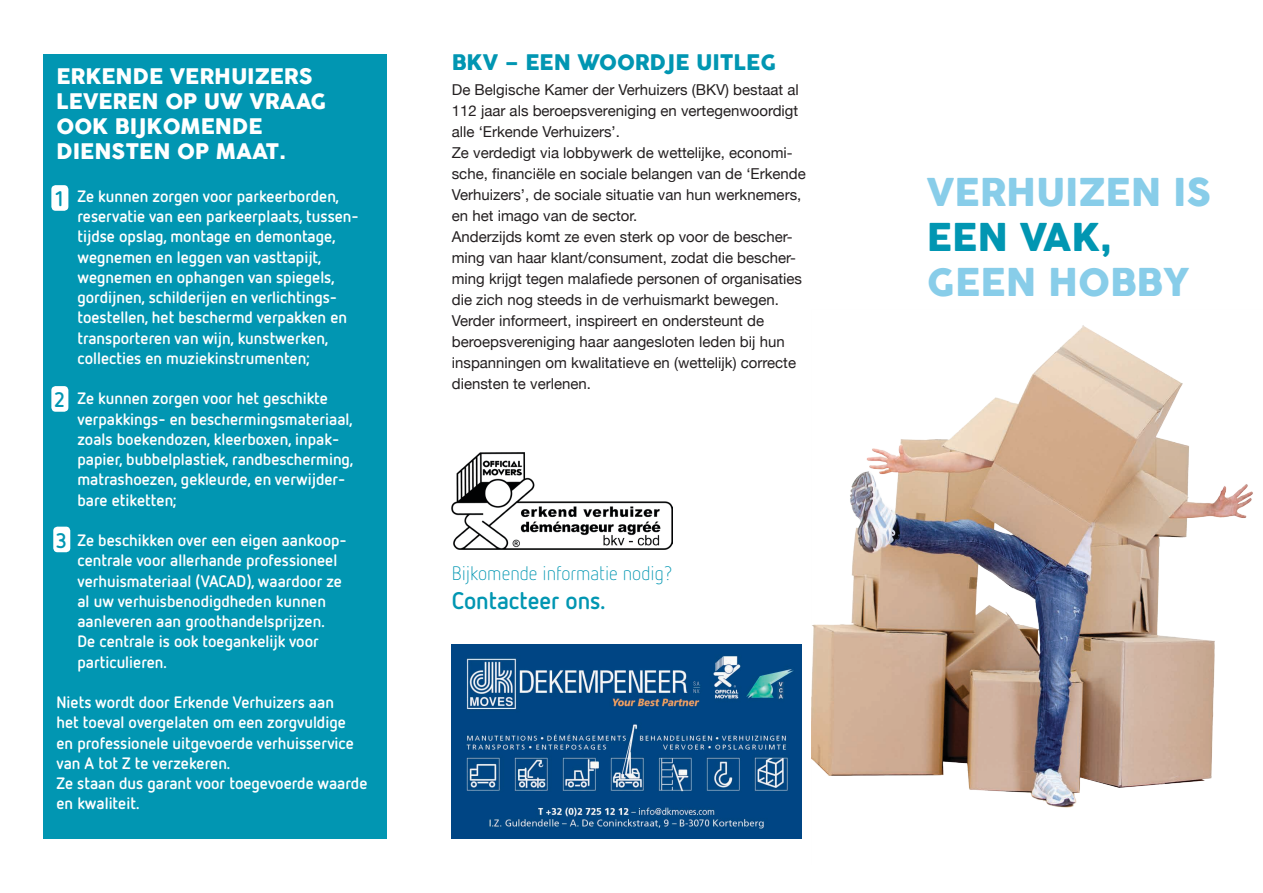
<style>
.page{position:relative;width:1263px;height:893px;background:#fff}
.page>*{position:absolute;margin:0;border:0;box-sizing:border-box;transform-origin:0 0}
.t1{font:37.5px "COCOGOOSE";color:#88cde9}
.t2{font:37.5px "COCOGOOSE";color:#0196b2}
.Contact{font:700 24px "Netto OT";color:#0196b2}
.kadertekst{font:21px/25.2px "COCOGOOSE";color:#fff}
.Title_big{font:21px "COCOGOOSE";color:#0196b2}
.kadertekst-2{font:700 21px "Netto OT";color:#0196b2}
.Contact-2{font:300 19.5px "Netto OT";color:#0196b2}
.bodytekst{font:700 16.5px/20.2px "Netto OT";color:#fff}
.bodytekst-2{font:15px/21px "Helvetica Neue";color:#231f20}
</style>
<div class="page">
<img style="left:811px;top:325px;width:442px;height:483px">
<img style="left:451px;top:453px;width:221px;height:97px">
<div style="left:44px;top:54px;width:343px;height:785px;background:#0196b2"></div>
<div style="left:51px;top:185px;width:17px;height:26px;background:#fff;border-radius:4px"></div>
<div style="left:51px;top:386px;width:17px;height:26px;background:#fff;border-radius:4px"></div>
<div style="left:53px;top:527px;width:17px;height:25px;background:#fff;border-radius:4px"></div>
<img style="left:452px;top:645px;width:349px;height:194px">
<p class="kadertekst" style="left:56px;top:64px;width:271px">ERKENDE VERHUIZERS<br>LEVEREN OP UW VRAAG<br>OOK BIJKOMENDE<br>DIENSTEN OP MAAT.</p>
<p class="bodytekst" style="left:77px;top:185px;width:283px">Ze kunnen zorgen voor parkeerborden, reservatie van een parkeerplaats, tussen&shy;tijdse opslag, montage en demontage, wegnemen en leggen van vasttapijt,</p>
<p class="bodytekst" style="left:77px;top:266px;width:259px">wegnemen en ophangen van spiegels,</p>
<p class="bodytekst" style="left:77px;top:287px;width:271px">gordijnen, schilderijen en verlichtings&shy;toestellen, het beschermd verpakken en transporteren van wijn, kunstwerken, collecties en muziekinstrumenten;</p>
<p class="bodytekst" style="left:77px;top:388px;width:277px">Ze kunnen zorgen voor het geschikte verpakkings- en beschermingsmateriaal, zoals boekendozen, kleerboxen, inpak&shy;papier, bubbelplastiek, randbescherming, matrashoezen, gekleurde, en verwijder-</p>
<p class="bodytekst" style="left:77px;top:489px;width:101px">bare etiketten;</p>
<p class="bodytekst" style="left:77px;top:530px;width:271px">Ze beschikken over een eigen aankoop&shy;centrale voor allerhande professioneel verhuismateriaal (VACAD), waardoor ze</p>
<p class="bodytekst" style="left:77px;top:590px;width:250px">al uw verhuisbenodigdheden kunnen</p>
<p class="bodytekst" style="left:77px;top:611px;width:249px">aanleveren aan groothandelsprijzen.</p>
<p class="bodytekst" style="left:77px;top:631px;width:243px">De centrale is ook toegankelijk voor</p>
<p class="bodytekst" style="left:77px;top:651px;width:91px">particulieren.</p>
<p class="bodytekst" style="left:56px;top:692px;width:279px">Niets wordt door Erkende Verhuizers aan</p>
<p class="bodytekst" style="left:56px;top:712px;width:291px">het toeval overgelaten om een zorgvuldige</p>
<p class="bodytekst" style="left:56px;top:732px;width:299px">en professionele uitgevoerde verhuisservice van A tot Z te verzekeren.</p>
<p class="bodytekst" style="left:56px;top:773px;width:312px">Ze staan dus garant voor toegevoerde waarde en kwaliteit.</p>
<p class="kadertekst-2" style="left:56px;top:186px;width:10px">1</p>
<p class="kadertekst-2" style="left:54px;top:386px;width:12px">2</p>
<p class="kadertekst-2" style="left:56px;top:527px;width:12px">3</p>
<p class="Title_big" style="left:452px;top:46px;width:326px">BKV – EEN WOORDJE UITLEG</p>
<p class="bodytekst-2" style="left:452px;top:80px;width:348px;text-align:justify">De Belgische Kamer der Verhuizers (BKV) bestaat al 112 jaar als beroepsvereniging en vertegenwoordigt alle ‘Erkende Verhuizers’.</p>
<p class="bodytekst-2" style="left:452px;top:143px;width:355px">Ze verdedigt via lobbywerk de wettelijke, economi&shy;sche, financiële en sociale belangen van de ‘Erkende Verhuizers’, de sociale situatie van hun werknemers, en het imago van de sector.</p>
<p class="bodytekst-2" style="left:452px;top:227px;width:352px">Anderzijds komt ze even sterk op voor de bescher&shy;ming van haar klant/consument, zodat die bescher&shy;ming krijgt tegen malafiede personen of organisaties die zich nog steeds in de verhuismarkt bewegen.</p>
<p class="bodytekst-2" style="left:452px;top:311px;width:346px">Verder informeert, inspireert en ondersteunt de beroepsvereniging haar aangesloten leden bij hun inspanningen om kwalitatieve en (wettelijk) correcte diensten te verlenen.</p>
<p class="Contact-2" style="left:452px;top:561px;width:222px">Bijkomende informatie nodig?</p>
<p class="Contact" style="left:452px;top:585px;width:155px">Contacteer ons.</p>
<p class="t1" style="left:927px;top:165px;width:286px">VERHUIZEN IS</p>
<p class="t2" style="left:927px;top:210px;width:186px">EEN VAK,</p>
<p class="t1" style="left:927px;top:255px;width:264px">GEEN HOBBY</p>
</div>
